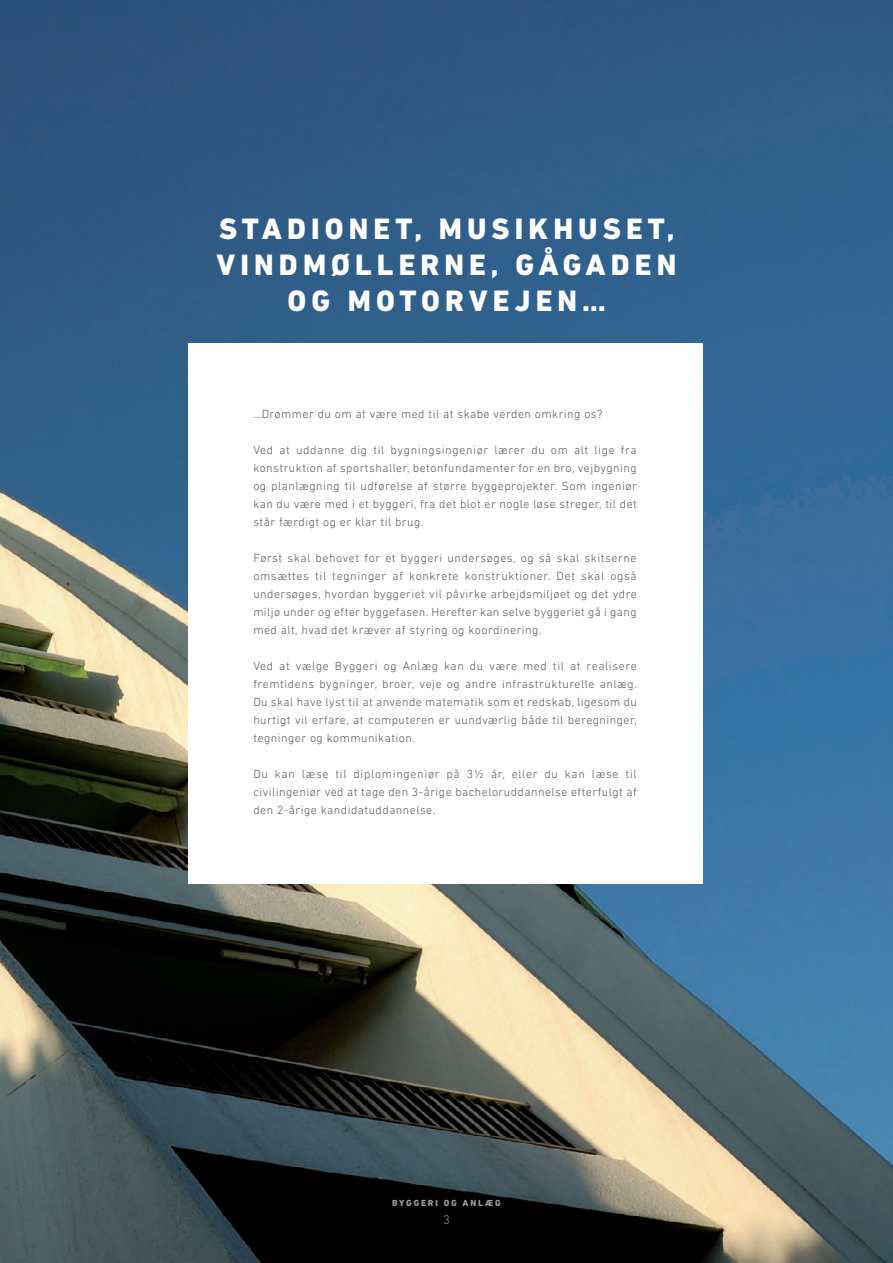
<style>
.page{position:relative;width:893px;height:1263px;background:#fff}
.page>*{position:absolute;margin:0;border:0;box-sizing:border-box;transform-origin:0 0}
.t1{font:800 30px/36px "DIN Next LT Pro";letter-spacing:.17em;color:#fff;text-align:center}
.t2{font:300 12.75px "DIN Next LT Pro";color:#97999c}
.t3{font:300 12px/18px "DIN Next LT Pro";letter-spacing:.04em;color:#57585a;text-align:justify}
.t4{font:800 9px "DIN Next LT Pro";letter-spacing:.2em;color:#97999c}
</style>
<div class="page">
<img style="left:0;top:0;width:893px;height:1263px">
<div style="left:188px;top:343px;width:514px;height:541px;background:#fff"></div>
<h1 class="t1" style="left:217px;top:210px;width:461px">STADIONET, MUSIKHUSET,<br>VINDMØLLERNE, GÅGADEN<br>OG MOTORVEJEN…</h1>
<p class="t3" style="left:253px;top:405px;width:351px">…Drømmer du om at være med til at skabe verden omkring os?</p>
<p class="t3" style="left:253px;top:441px;width:385px">Ved at uddanne dig til bygningsingeniør lærer du om alt lige fra konstruktion af sportshaller, betonfundamenter for en bro, vejbygning og planlægning til udførelse af større byggeprojekter. Som ingeniør kan du være med i et byggeri, fra det blot er nogle løse streger, til det står færdigt og er klar til brug.</p>
<p class="t3" style="left:253px;top:549px;width:385px">Først skal behovet for et byggeri undersøges, og så skal skitserne omsættes til tegninger af konkrete konstruktioner. Det skal også undersøges, hvordan byggeriet vil påvirke arbejdsmiljøet og det ydre miljø under og efter byggefasen. Herefter kan selve byggeriet gå i gang med alt, hvad det kræver af styring og koordinering.</p>
<p class="t3" style="left:253px;top:657px;width:385px">Ved at vælge Byggeri og Anlæg kan du være med til at realisere fremtidens bygninger, broer, veje og andre infrastrukturelle anlæg.<br>Du skal have lyst til at anvende matematik som et redskab, ligesom du hurtigt vil erfare, at computeren er uundværlig både til beregninger, tegninger og kommunikation.</p>
<p class="t3" style="left:253px;top:765px;width:385px">Du kan læse til diplomingeniør på 3½ år, eller du kan læse til civilingeniør ved at tage den 3-årige bacheloruddannelse efterfulgt af den 2-årige kandidatuddannelse.</p>
<p class="t4" style="left:392px;top:1198px;width:110px">BYGGERI OG ANLÆG</p>
<p class="t2" style="left:443px;top:1212px;width:8px">3</p>
</div>
